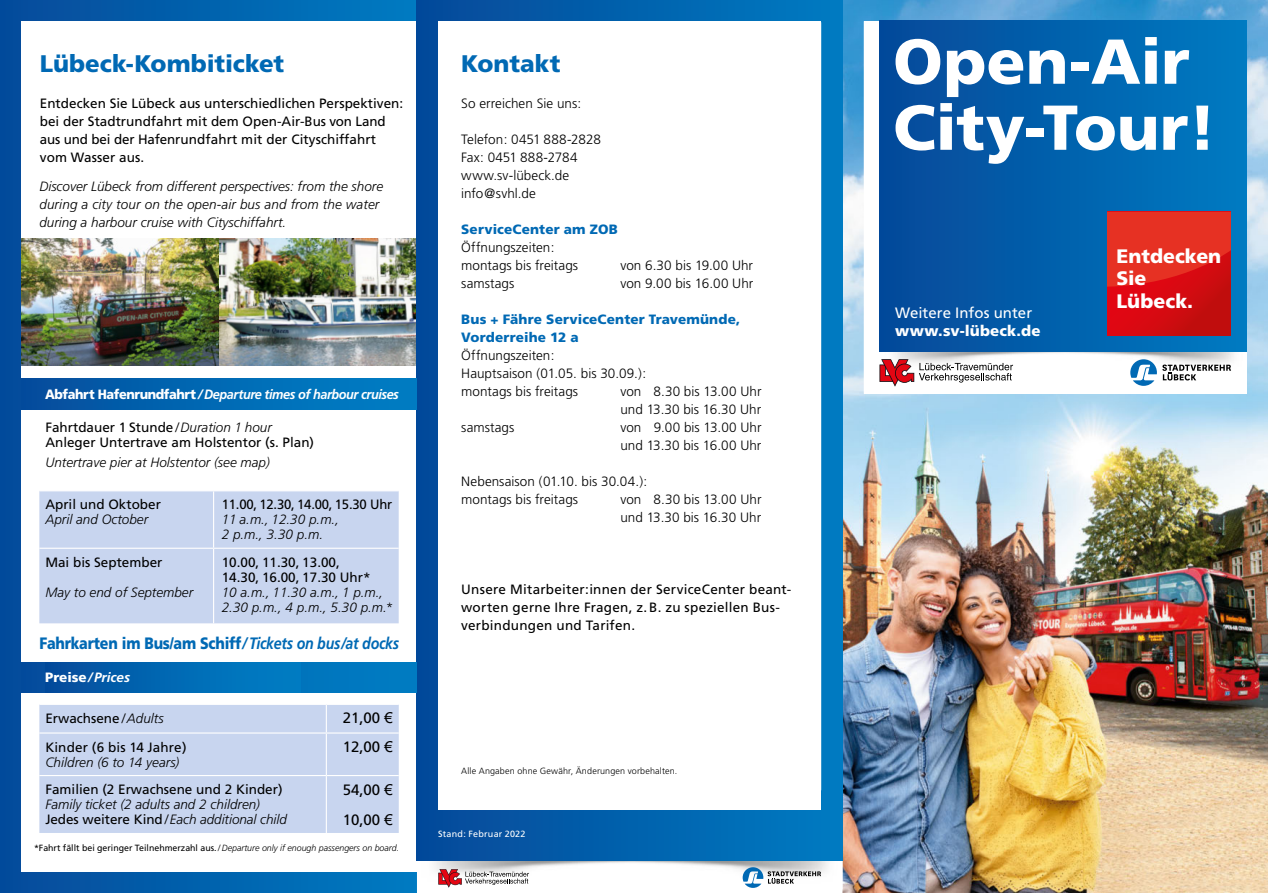
<style>
.page{position:relative;width:1268px;height:893px;background:#fff}
.page>*{position:absolute;margin:0;border:0;box-sizing:border-box;transform-origin:0 0}
.t1{font:900 63.3px/66px "Frutiger";color:#fff}
.t2{font:900 24px "Frutiger";letter-spacing:-.005em;color:#0069b4}
.t3{font:900 19.5px/22.5px "Frutiger";color:#fff}
.t4{font:900 16.5px "Frutiger";letter-spacing:-.015em;color:#0069b4;scale:.86 1}
.t5{font:15px/30.5px "Frutiger";color:#000}
.t6{font:15px "Frutiger";color:#fff}
.t7{font:900 15px "Frutiger";letter-spacing:.01em;color:#fff}
.t8{font:300 13.5px/18px "Frutiger";letter-spacing:.005em;color:#000}
.t9{font:13.5px/18px "Frutiger";color:#000}
.t10{font:italic 300 13.5px/15px "Frutiger";color:#000}
.t11{font:13.5px/18px "Frutiger";letter-spacing:.02em;color:#000}
.t12{font:900 13.5px/18px "Frutiger";letter-spacing:.01em;color:#0069b4}
.t13{font:italic 700 13.5px "Frutiger";letter-spacing:-.035em;color:#fff}
.t14{font:9px "Frutiger";color:#000}
.t15{font:300 9px "Frutiger";letter-spacing:.015em;color:#000}
.t16{font:9px "Frutiger";letter-spacing:.02em;color:#fff}
.s1{font-weight:900;font-style:normal}
.s2{font-weight:300;font-style:italic}
.s3{font-weight:700;font-style:italic}
.s4{font-family:"Arial"}
.s5{font-weight:400;font-style:normal}
</style>
<div class="page">
<img style="left:842px;top:0;width:425px;height:893px">
<div style="left:863px;top:21px;width:383px;height:373px;background:#fff"></div>
<img style="left:879px;top:351px;width:367px;height:20px">
<svg style="left:0;top:0;width:417px;height:893px;background:#0256a4"></svg>
<div style="left:21px;top:21px;width:800px;height:851px;background:#fff"></div>
<img style="left:21px;top:238px;width:396px;height:128px">
<div style="left:417px;top:0;width:425px;height:861px;background:linear-gradient(to right,#044899,#007bc2)"></div>
<div style="left:438px;top:21px;width:383px;height:789px;background:#fff"></div>
<svg style="left:438px;top:869px;width:91px;height:19px"></svg>
<svg style="left:742px;top:867px;width:79px;height:21px"></svg>
<div style="left:879px;top:21px;width:367px;height:330px;background:linear-gradient(to right,#044899,#017ac0)"></div>
<svg style="left:879px;top:359px;width:133px;height:28px"></svg>
<svg style="left:1129px;top:359px;width:101px;height:27px"></svg>
<svg style="left:21px;top:662px;width:396px;height:30px;background:#0070b9"></svg>
<div style="left:39px;top:705px;width:359px;height:128px;background:#c8d5ef"></div>
<svg style="left:326px;top:705px;width:1px;height:27px"></svg>
<hr style="left:39px;top:732px;width:287px;height:2px;background:#fff">
<hr style="left:326px;top:732px;width:72px;height:2px;background:#fff">
<hr style="left:326px;top:734px;width:1px;height:41px;background:#fff">
<hr style="left:39px;top:775px;width:287px;height:1px;background:#fff">
<hr style="left:326px;top:775px;width:72px;height:1px;background:#fff">
<hr style="left:326px;top:776px;width:1px;height:57px;background:#fff">
<div style="left:21px;top:379px;width:396px;height:30px;background:linear-gradient(to right,#044e9e,#0081c6)"></div>
<div style="left:39px;top:491px;width:359px;height:132px;background:#c8d5ef"></div>
<hr style="left:213px;top:491px;width:1px;height:57px;background:#fff">
<hr style="left:39px;top:548px;width:174px;height:1px;background:#fff">
<hr style="left:213px;top:548px;width:185px;height:1px;background:#fff">
<hr style="left:213px;top:549px;width:1px;height:74px;background:#fff">
<div style="left:45px;top:662px;width:255px;height:30px;background:linear-gradient(to right,#044d9d,#0081c7)"></div>
<div style="left:1106px;top:212px;width:124px;height:124px;background:linear-gradient(to right,#e60614,#be0e0d)"></div>
<svg style="left:1106px;top:212px;width:124px;height:75px;background:#df2b22"></svg>
<h2 class="t2" style="left:40px;top:49px;width:246px">Lübeck-Kombiticket</h2>
<p class="t9" style="left:40px;top:94px;width:365px">Entdecken Sie Lübeck aus unterschiedlichen Perspektiven: bei der Stadtrundfahrt mit dem Open-Air-Bus von Land aus und bei der Hafen rundfahrt mit der Cityschiffahrt vom Wasser aus.</p>
<p class="t10" style="left:39px;top:177px;width:345px;line-height:18px">Discover Lübeck from different perspectives: from the shore during a city tour on the open-air bus and from the water during a harbour cruise with Cityschiffahrt.</p>
<p class="t13" style="left:45px;top:386px;width:355px"><span class="s1">Abfahrt Hafenrundfahrt</span> / Departure times of harbour cruises</p>
<p class="t9" style="left:45px;top:420px;width:270px;line-height:15px">Fahrtdauer 1 Stunde <span class="s2">/ Duration 1 hour<br></span>Anleger Untertrave am Holstentor (s. Plan)</p>
<p class="t10" style="left:45px;top:455px;width:226px">Untertrave pier at Holstentor (see map)</p>
<p class="t9" style="left:45px;top:496px;width:117px">April und Oktober</p>
<p class="t10" style="left:45px;top:512px;width:104px">April and October</p>
<p class="t9" style="left:222px;top:496px;width:172px">11.00, 12.30, 14.00, 15.30 Uhr</p>
<p class="t10" style="left:222px;top:512px;width:119px">11 a.m., 12.30 p.m.,<br>2 p.m., 3.30 p.m.</p>
<p class="t9" style="left:45px;top:553px;width:119px">Mai bis September</p>
<p class="t10" style="left:45px;top:585px;width:149px">May to end of September</p>
<p class="t9" style="left:222px;top:555px;width:150px;line-height:15px">10.00, 11.30, 13.00,<br>14.30, 16.00, 17.30 Uhr*</p>
<p class="t10" style="left:222px;top:585px;width:173px">10 a.m., 11.30 a.m., 1 p.m.,<br>2.30 p.m., 4 p.m., 5.30 p.m.*</p>
<p class="t4" style="left:39px;top:633px;width:420px">Fahrkarten im Bus/am Schiff <span class="s3">/ Tickets on bus/at docks</span></p>
<p class="t13" style="left:45px;top:669px;width:86px"><span class="s1">Preise</span> / Prices</p>
<p class="t9" style="left:45px;top:709px;width:120px">Erwachsene <span class="s2">/ Adults</span></p>
<p class="t5" style="left:342px;top:703px;width:52px">21,00 <span class="s4">€</span></p>
<p class="t9" style="left:45px;top:738px;width:143px">Kinder (6 bis 14 Jahre)</p>
<p class="t10" style="left:45px;top:755px;width:135px">Children (6 to 14 years)</p>
<p class="t5" style="left:342px;top:731px;width:52px">12,00 <span class="s4">€</span></p>
<p class="t9" style="left:45px;top:780px;width:239px">Familien (2 Erwachsene und 2 Kinder)</p>
<p class="t10" style="left:45px;top:797px;width:243px">Family ticket (2 adults and 2 children)<br><span class="s5">Jedes weitere Kind</span> / Each additional child</p>
<p class="t5" style="left:342px;top:774px;width:52px">54,00 <span class="s4">€<br></span>10,00 <span class="s4">€</span></p>
<p class="t14" style="left:34px;top:843px;width:366px">*Fahrt fällt bei geringer Teilnehmerzahl aus. <span class="s2">/ Departure only if enough passengers on board.</span></p>
<h2 class="t2" style="left:461px;top:49px;width:101px">Kontakt</h2>
<p class="t8" style="left:461px;top:95px;width:122px">So erreichen Sie uns:</p>
<p class="t8" style="left:461px;top:131px;width:141px">Telefon: 0451 888-2828<br>Fax: 0451 888-2784 www.sv-lübeck.de info@svhl.de</p>
<p class="t12" style="left:461px;top:220px;width:158px">ServiceCenter am ZOB</p>
<p class="t8" style="left:461px;top:239px;width:118px">Öffnungszeiten: montags bis freitags</p>
<p class="t8" style="left:620px;top:257px;width:134px">von 6.30 bis 19.00 Uhr</p>
<p class="t8" style="left:461px;top:275px;width:55px">samstags</p>
<p class="t8" style="left:620px;top:275px;width:134px">von 9.00 bis 16.00 Uhr</p>
<p class="t12" style="left:461px;top:310px;width:280px">Bus + Fähre ServiceCenter Travemünde,<br>Vorderreihe 12 a</p>
<p class="t8" style="left:461px;top:347px;width:186px">Öffnungszeiten:<br>Hauptsaison (01.05. bis 30.09.): montags bis freitags</p>
<p class="t8" style="left:620px;top:383px;width:143px">von 8.30 bis 13.00 Uhr und 13.30 bis 16.30 Uhr</p>
<p class="t8" style="left:461px;top:418px;width:55px">samstags</p>
<p class="t8" style="left:620px;top:418px;width:143px">von 9.00 bis 13.00 Uhr und 13.30 bis 16.00 Uhr</p>
<p class="t8" style="left:461px;top:472px;width:187px">Nebensaison (01.10. bis 30.04.): montags bis freitags</p>
<p class="t8" style="left:620px;top:490px;width:143px">von 8.30 bis 13.00 Uhr und 13.30 bis 16.30 Uhr</p>
<p class="t11" style="left:461px;top:580px;width:331px">Unsere Mitarbeiter:innen der ServiceCenter beant&shy;worten gerne Ihre Fragen, z. B. zu speziellen Bus&shy;verbindungen und Tarifen.</p>
<p class="t15" style="left:461px;top:766px;width:218px">Alle Angaben ohne Gewähr, Änderungen vorbehalten.</p>
<p class="t16" style="left:438px;top:828px;width:89px">Stand: Februar 2022</p>
<h1 class="t1" style="left:892px;top:28px;width:325px">Open-Air<br>City-Tour!</h1>
<p class="t6" style="left:895px;top:304px;width:138px">Weitere Infos unter</p>
<p class="t7" style="left:895px;top:321px;width:147px">www.sv-lübeck.de</p>
<h3 class="t3" style="left:1116px;top:245px;width:106px">Entdecken<br>Sie<br>Lübeck.</h3>
</div>
